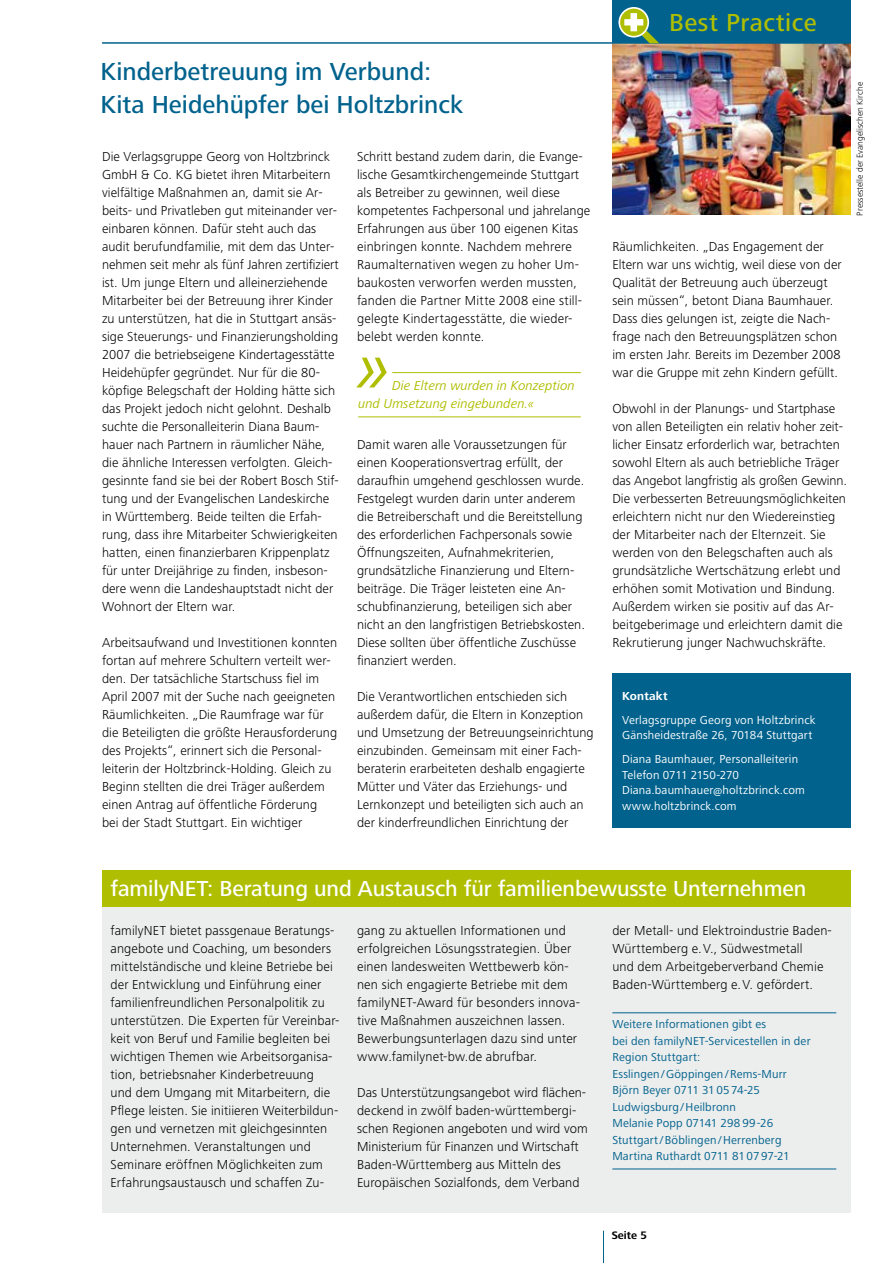
<style>
.page{position:relative;width:893px;height:1263px;background:#fff}
.page>*{position:absolute;margin:0;border:0;box-sizing:border-box;transform-origin:0 0}
.t1{font:italic 75px "Frutiger Next LT";color:#afbe00}
.t2{font:500 25.5px/33px "Frutiger Next LT";color:#00628d}
.t3{font:500 25.5px "Frutiger Next LT";letter-spacing:.02em;color:#afbe00}
.t4{font:500 22.5px "Frutiger Next LT";letter-spacing:-.005em;color:#fff}
.t5{font:300 13.5px/18px "Frutiger Next LT";letter-spacing:.005em;color:#000}
.t6{font:italic 13.5px "Frutiger Next LT";color:#afbe00}
.t7{font:12px/16.5px "Frutiger Next LT";letter-spacing:.015em;color:#00628d}
.t8{font:12px/15.8px "Frutiger Next LT";letter-spacing:.015em;color:#fff}
.t9{font:700 12px "Frutiger Next LT";letter-spacing:.015em;color:#fff}
.t10{font:700 11.25px "Frutiger Next LT";color:#000}
.t11{font:300 9px "Frutiger Next LT";color:#000}
</style>
<div class="page">
<div style="left:102px;top:871px;width:748px;height:341px;background:#eceded"></div>
<img style="left:612px;top:44px;width:238px;height:171px">
<hr style="left:603px;top:1231px;width:1px;height:32px;background:#00628d">
<div style="left:102px;top:871px;width:748px;height:36px;background:#afbe00"></div>
<hr style="left:612px;top:1012px;width:224px;height:1px;background:#00628d">
<hr style="left:612px;top:1168px;width:224px;height:1px;background:#00628d">
<hr style="left:102px;top:42px;width:748px;height:2px;background:#00628d">
<hr style="left:392px;top:372px;width:189px;height:1px;background:#afbe00">
<hr style="left:358px;top:416px;width:223px;height:1px;background:#afbe00">
<div style="left:612px;top:0;width:238px;height:43px;background:#00628d"></div>
<svg style="left:619px;top:8px;width:29px;height:29px"></svg>
<div style="left:618px;top:7px;width:31px;height:31px;border:2px solid #fff;border-radius:50%"></div>
<svg style="left:624px;top:13px;width:35px;height:30px"></svg>
<div style="left:612px;top:673px;width:238px;height:154px;background:#00628d"></div>
<h2 class="t2" style="left:101px;top:55px;width:364px">Kinderbetreuung im Verbund:<br>Kita Heidehüpfer bei Holtzbrinck</h2>
<p class="t5" style="left:357px;top:148px;width:235px">Schritt bestand zudem darin, die Evange&shy;lische Gesamtkirchengemeinde Stuttgart als Betreiber zu gewinnen, weil diese kompetentes Fachpersonal und jahrelange Erfahrungen aus über 100 eigenen Kitas einbringen konnte. Nachdem mehrere Raumalternativen wegen zu hoher Um&shy;baukosten verworfen werden mussten, fanden die Partner Mitte 2008 eine still&shy;gelegte Kindertagesstätte, die wieder&shy;belebt werden konnte.</p>
<p class="t5" style="left:102px;top:148px;width:238px">Die Verlagsgruppe Georg von Holtzbrinck GmbH &amp; Co. KG bietet ihren Mitarbeitern vielfältige Maßnahmen an, damit sie Ar&shy;beits- und Privatleben gut miteinander ver&shy;einbaren können. Dafür steht auch das audit berufundfamilie, mit dem das Unter&shy;nehmen seit mehr als fünf Jahren zertifiziert ist. Um junge Eltern und alleinerziehende Mitarbeiter bei der Betreuung ihrer Kinder zu unterstützen, hat die in Stuttgart ansäs&shy;sige Steuerungs- und Finanzierungsholding 2007 die betriebseigene Kindertagesstätte Heidehüpfer gegründet. Nur für die 80- köpfige Belegschaft der Holding hätte sich das Projekt jedoch nicht gelohnt. Deshalb suchte die Personalleiterin Diana Baum&shy;hauer nach Partnern in räumlicher Nähe, die ähnliche Interessen verfolgten. Gleich&shy;gesinnte fand sie bei der Robert Bosch Stif&shy;tung und der Evangelischen Landeskirche in Württemberg. Beide teilten die Erfah&shy;rung, dass ihre Mitarbeiter Schwierigkeiten hatten, einen finanzierbaren Krippenplatz für unter Dreijährige zu finden, insbeson&shy;dere wenn die Landeshauptstadt nicht der Wohnort der Eltern war.</p>
<p class="t5" style="left:102px;top:633px;width:237px">Arbeitsaufwand und Investitionen konnten fortan auf mehrere Schultern verteilt wer&shy;den. Der tatsächliche Startschuss fiel im April 2007 mit der Suche nach geeigneten Räumlichkeiten. „Die Raumfrage war für die Beteiligten die größte Herausforderung des Projekts“, erinnert sich die Personal&shy;leiterin der Holtzbrinck-Holding. Gleich zu Beginn stellten die drei Träger außerdem einen Antrag auf öffentliche Förderung<br>bei der Stadt Stuttgart. Ein wichtiger</p>
<h1 class="t1" style="left:357px;top:325px;width:35px">»</h1>
<p class="t6" style="left:358px;top:396px;width:178px">und Umsetzung eingebunden.«</p>
<p class="t6" style="left:392px;top:378px;width:184px">Die Eltern wurden in Konzeption</p>
<p class="t5" style="left:357px;top:435px;width:229px">Damit waren alle Voraussetzungen für einen Kooperationsvertrag erfüllt, der daraufhin umgehend geschlossen wurde.<br>Festgelegt wurden darin unter anderem die Betreiberschaft und die Bereitstellung des erforderlichen Fachpersonals sowie Öffnungszeiten, Aufnahmekriterien, grundsätzliche Finanzierung und Eltern&shy;beiträge. Die Träger leisteten eine An&shy;schubfinanzierung, beteiligen sich aber nicht an den langfristigen Betriebskosten.<br>Diese sollten über öffentliche Zuschüsse finanziert werden.</p>
<p class="t5" style="left:357px;top:687px;width:238px">Die Verantwortlichen entschieden sich außerdem dafür, die Eltern in Konzeption und Umsetzung der Betreuungseinrichtung einzubinden. Gemeinsam mit einer Fach&shy;beraterin erarbeiteten deshalb engagierte Mütter und Väter das Erziehungs- und Lernkonzept und beteiligten sich auch an der kinderfreundlichen Einrichtung der</p>
<h2 class="t3" style="left:669px;top:9px;width:149px">Best Practice</h2>
<p class="t11" style="left:855px;top:215px;width:135px;rotate:-90deg">Pressestelle der Evangelischen Kirche</p>
<p class="t5" style="left:612px;top:238px;width:231px">Räumlichkeiten. „Das Engagement der Eltern war uns wichtig, weil diese von der Qualität der Betreuung auch überzeugt sein müssen“, betont Diana Baumhauer.<br>Dass dies gelungen ist, zeigte die Nach&shy;frage nach den Betreuungsplätzen schon im ersten Jahr. Bereits im Dezember 2008 war die Gruppe mit zehn Kindern gefüllt.</p>
<p class="t5" style="left:612px;top:399px;width:236px">Obwohl in der Planungs- und Startphase von allen Beteiligten ein relativ hoher zeit&shy;licher Einsatz erforderlich war, betrachten sowohl Eltern als auch betriebliche Träger das Angebot langfristig als großen Gewinn.<br>Die verbesserten Betreuungsmöglichkeiten erleichtern nicht nur den Wiedereinstieg der Mitarbeiter nach der Elternzeit. Sie werden von den Belegschaften auch als grundsätzliche Wertschätzung erlebt und erhöhen somit Motivation und Bindung.<br>Außerdem wirken sie positiv auf das Ar&shy;beitgeberimage und erleichtern damit die Rekrutierung junger Nachwuchskräfte.</p>
<p class="t9" style="left:622px;top:689px;width:47px">Kontakt</p>
<p class="t8" style="left:622px;top:712px;width:195px">Verlagsgruppe Georg von Holtzbrinck<br>Gänsheidestraße 26, 70184 Stuttgart</p>
<p class="t8" style="left:622px;top:751px;width:184px">Diana Baumhauer, Personalleiterin<br>Telefon 0711 2150-270<br>Diana.baumhauer@holtzbrinck.com www.holtzbrinck.com</p>
<h3 class="t4" style="left:111px;top:875px;width:697px">familyNET: Beratung und Austausch für familienbewusste Unternehmen</h3>
<p class="t5" style="left:111px;top:922px;width:230px">familyNET bietet passgenaue Beratungs&shy;angebote und Coaching, um besonders mittelständische und kleine Betriebe bei der Entwicklung und Einführung einer familienfreundlichen Personalpolitik zu unterstützen. Die Experten für Vereinbar&shy;keit von Beruf und Familie begleiten bei wichtigen Themen wie Arbeitsorganisa&shy;tion, betriebsnaher Kinderbetreuung<br>und dem Umgang mit Mitarbeitern, die Pflege leisten. Sie initiieren Weiterbildun&shy;gen und vernetzen mit gleichgesinnten Unternehmen. Veranstaltungen und Seminare eröffnen Möglichkeiten zum Erfahrungsaustausch und schaffen Zu-</p>
<p class="t5" style="left:357px;top:921px;width:224px">gang zu aktuellen Informationen und erfolgreichen Lösungsstrategien. Über einen landesweiten Wettbewerb kön&shy;nen sich engagierte Betriebe mit dem familyNET-Award für besonders innova&shy;tive Maßnahmen auszeichnen lassen.<br>Bewerbungsunterlagen dazu sind unter www.familynet-bw.de abrufbar.</p>
<p class="t5" style="left:612px;top:922px;width:221px">der Metall- und Elektroindustrie Baden-Württemberg e.V., Südwestmetall<br>und dem Arbeitgeberverband Chemie Baden-Württemberg e.V. gefördert.</p>
<p class="t7" style="left:612px;top:1016px;width:200px">Weitere Informationen gibt es<br>bei den familyNET-Servicestellen in der<br>Region Stuttgart:<br>Esslingen/Göppingen/Rems-Murr<br>Björn Beyer 0711 310574-25<br>Ludwigsburg/Heilbronn<br>Melanie Popp 07141 298 99-26<br>Stuttgart/Böblingen/Herrenberg<br>Martina Ruthardt 0711 810797-21</p>
<p class="t5" style="left:357px;top:1083px;width:232px">Das Unterstützungsangebot wird flächen&shy;deckend in zwölf baden-württembergi&shy;schen Regionen angeboten und wird vom Ministerium für Finanzen und Wirtschaft Baden-Württemberg aus Mitteln des Europäischen Sozialfonds, dem Verband</p>
<p class="t10" style="left:612px;top:1229px;width:37px">Seite 5</p>
</div>
